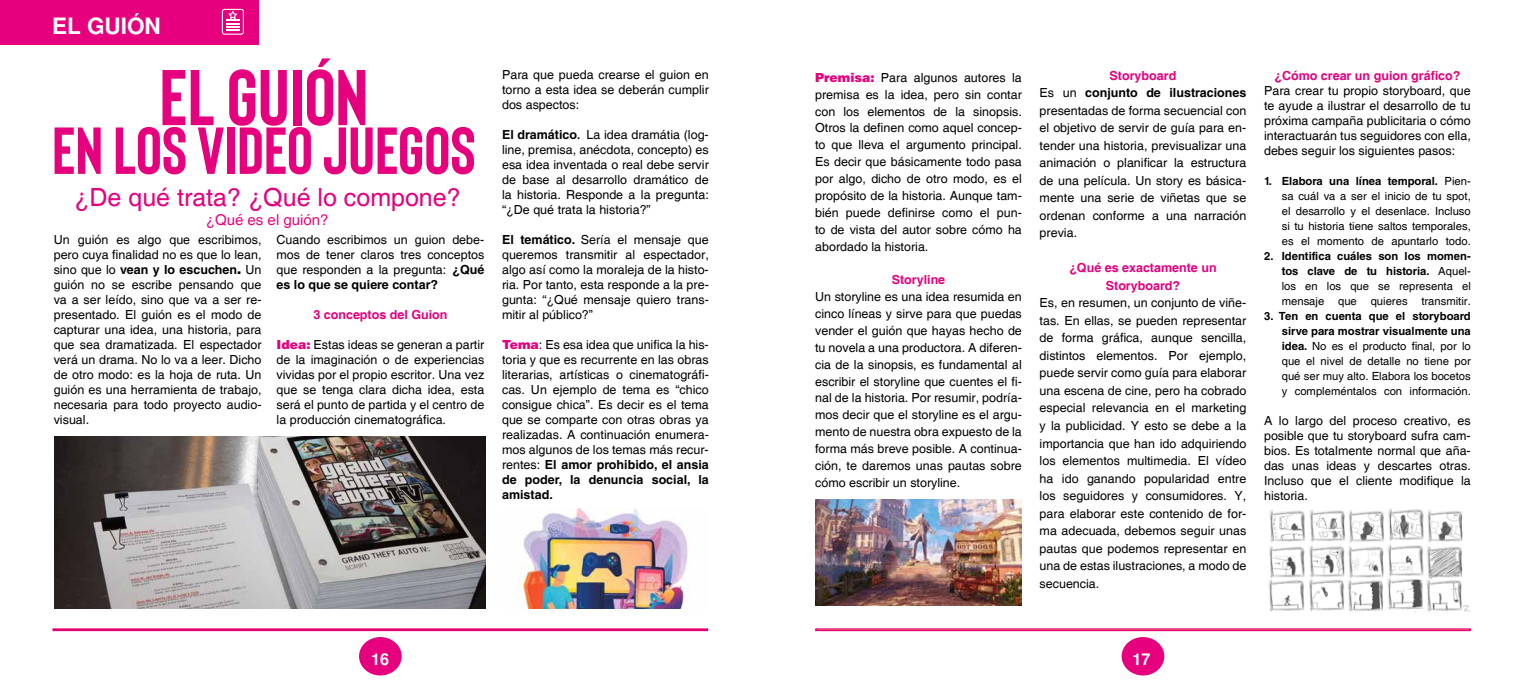
<style>
.page{position:relative;width:1524px;height:691px;background:#fff}
.page>*{position:absolute;margin:0;border:0;box-sizing:border-box;transform-origin:0 0}
.t1{font:700 78.75px "Bison";color:#e6007d}
.t2{font:700 66.25px "Bison";color:#e6007d}
.t3{font:25px "Helvetica";color:#e6007d}
.t4{font:700 22.5px "Free Sans";color:#fff}
.t5{font:700 16.25px "Free Sans";color:#fff}
.t6{font:15px "Helvetica";color:#e5087e}
.t7{font:12.5px/15px "Helvetica";color:#000;text-align:justify}
.t8{font:700 12.5px/15px "Helvetica LT Std";color:#000;text-align:justify}
.t9{font:700 12.5px/17.5px "Helvetica";color:#e6007d;text-align:center}
.t10{font:11.25px/15px "Helvetica";color:#000;text-align:justify}
.t11{font:700 11.25px/15px "Helvetica LT Std";color:#000;text-align:right}
.s1{font-family:"Helvetica";font-weight:400}
.s2{font-weight:900}
.s3{font-family:"Helvetica LT Std";font-weight:700}
.s4{font-family:"Helvetica LT Std";font-weight:900;color:#e6007d}
.s5{font-family:"Minion Pro";font-weight:700}
</style>
<div class="page">
<div style="left:0;top:0;width:258px;height:44px;background:#e6007d"></div>
<div style="left:53px;top:628px;width:655px;height:3px;background:#cd1719;border:1px solid #e6007d"></div>
<div style="left:815px;top:628px;width:655px;height:3px;background:#ffed00;border:1px solid #e6007d"></div>
<div style="left:359px;top:637px;width:43px;height:38px;background:#e6007d;border-radius:50%"></div>
<div style="left:1121px;top:637px;width:43px;height:38px;background:#e6007d;border-radius:50%"></div>
<svg style="left:222px;top:9px;width:22px;height:26px"></svg>
<img style="left:55px;top:436px;width:431px;height:173px">
<img style="left:815px;top:499px;width:207px;height:107px">
<img style="left:1268px;top:508px;width:202px;height:105px">
<img style="left:520px;top:508px;width:169px;height:101px">
<h3 class="t4" style="left:52px;top:12px;width:110px">EL GUIÓN</h3>
<h1 class="t1" style="left:159px;top:55px;width:210px">EL GUIÓN</h1>
<h2 class="t2" style="left:52px;top:115px;width:425px">EN LOS VIDEO JUEGOS</h2>
<h3 class="t3" style="left:74px;top:183px;width:388px">¿De qué trata? ¿Qué lo compone?</h3>
<p class="t6" style="left:206px;top:211px;width:124px">¿Qué es el guión?</p>
<p class="t7" style="left:54px;top:232px;width:209px">Un guión es algo que escribimos, pero cuya finalidad no es que lo lean,</p>
<p class="t8" style="left:54px;top:261px;width:209px"><span class="s1">sino que lo</span> vean y lo escuchen<span class="s2">.</span> <span class="s1">Un</span></p>
<p class="t7" style="left:54px;top:277px;width:209px">guión no se escribe pensando que va a ser leído, sino que va a ser re&shy;presentado. El guión es el modo de capturar una idea, una historia, para que sea dramatizada. El espectador verá un drama. No lo va a leer. Dicho de otro modo: es la hoja de ruta. Un guión es una herramienta de trabajo, necesaria para todo proyecto audio&shy;visual.</p>
<p class="t7" style="left:276px;top:232px;width:209px">Cuando escribimos un guion debe&shy;mos de tener claros tres conceptos que responden a la pregunta: <span class="s3">¿Qué</span></p>
<p class="t8" style="left:276px;top:276px;width:163px">es lo que se quiere contar?</p>
<p class="t9" style="left:313px;top:306px;width:136px">3 conceptos del Guion</p>
<p class="t7" style="left:276px;top:337px;width:209px"><span class="s4">Idea:</span> Estas ideas se generan a partir de la imaginación o de experiencias vividas por el propio escritor. Una vez que se tenga clara dicha idea, esta será el punto de partida y el centro de la producción cinematográfica.</p>
<p class="t7" style="left:502px;top:68px;width:208px">Para que pueda crearse el guion en torno a esta idea se deberán cumplir dos aspectos:</p>
<p class="t7" style="left:502px;top:128px;width:208px"><span class="s3">El dramático</span><span class="s5">.</span> La idea dramátia (log&shy;line, premisa, anécdota, concepto) es esa idea inventada o real debe servir de base al desarrollo dramático de la historia. Responde a la pregunta: “¿De qué trata la historia?”</p>
<p class="t7" style="left:502px;top:233px;width:208px"><span class="s3">El temático.</span> Sería el mensaje que queremos transmitir al espectador, algo así como la moraleja de la histo&shy;ria. Por tanto, esta responde a la pre&shy;gunta: “¿Qué mensaje quiero trans&shy;mitir al público?”</p>
<p class="t7" style="left:502px;top:338px;width:208px"><span class="s4">Tema</span>: Es esa idea que unifica la his&shy;toria y que es recurrente en las obras literarias, artísticas o cinematográfi&shy;cas. Un ejemplo de tema es “chico consigue chica”. Es decir es el tema que se comparte con otras obras ya realizadas. A continuación enumera&shy;mos algunos de los temas más recur-</p>
<p class="t8" style="left:502px;top:457px;width:208px"><span class="s1">rentes:</span> El amor prohibido, el ansia de poder, la denuncia social, la amistad.</p>
<p class="t7" style="left:815px;top:69px;width:208px;line-height:16.9px"><span class="s4">Premisa:</span> Para algunos autores la premisa es la idea, pero sin contar con los elementos de la sinopsis.<br>Otros la definen como aquel concep&shy;to que lleva el argumento principal.<br>Es decir que básicamente todo pasa por algo, dicho de otro modo, es el propósito de la historia. Aunque tam&shy;bién puede definirse como el pun&shy;to de vista del autor sobre cómo ha abordado la historia.</p>
<p class="t9" style="left:892px;top:272px;width:55px">Storyline</p>
<p class="t7" style="left:815px;top:289px;width:208px;line-height:16.9px">Un storyline es una idea resumida en cinco líneas y sirve para que puedas vender el guión que hayas hecho de tu novela a una productora. A diferen&shy;cia de la sinopsis, es fundamental al escribir el storyline que cuentes el fi&shy;nal de la historia. Por resumir, podría&shy;mos decir que el storyline es el argu&shy;mento de nuestra obra expuesto de la forma más breve posible. A continua&shy;ción, te daremos unas pautas sobre cómo escribir un storyline.</p>
<p class="t9" style="left:1109px;top:67px;width:68px">Storyboard</p>
<p class="t8" style="left:1039px;top:85px;width:208px"><span class="s1">Es un</span> conjunto de ilustraciones</p>
<p class="t7" style="left:1039px;top:102px;width:208px;line-height:17.5px">presentadas de forma secuencial con el objetivo de servir de guía para en&shy;tender una historia, previsualizar una animación o planificar la estructura de una película. Un story es básica&shy;mente una serie de viñetas que se ordenan conforme a una narración previa.</p>
<p class="t9" style="left:1069px;top:260px;width:149px">¿Qué es exactamente un<br>Storyboard?</p>
<p class="t7" style="left:1039px;top:295px;width:208px;line-height:17.5px">Es, en resumen, un conjunto de viñe&shy;tas. En ellas, se pueden representar de forma gráfica, aunque sencilla, distintos elementos. Por ejemplo, puede servir como guía para elaborar una escena de cine, pero ha cobrado especial relevancia en el marketing y la publicidad. Y esto se debe a la importancia que han ido adquiriendo los elementos multimedia. El vídeo ha ido ganando popularidad entre los seguidores y consumidores. Y, para elaborar este contenido de for&shy;ma adecuada, debemos seguir unas pautas que podemos representar en una de estas ilustraciones, a modo de secuencia.</p>
<p class="t9" style="left:1274px;top:67px;width:188px">¿Cómo crear un guion gráfico?</p>
<p class="t7" style="left:1264px;top:84px;width:208px">Para crear tu propio storyboard, que te ayude a ilustrar el desarrollo de tu próxima campaña publicitaria o cómo interactuarán tus seguidores con ella, debes seguir los siguientes pasos:</p>
<p class="t11" style="left:1264px;top:173px;width:208px">1. Elabora una línea temporal. <span class="s1">Pien-</span></p>
<p class="t10" style="left:1281px;top:189px;width:190px">sa cuál va a ser el inicio de tu spot, el desarrollo y el desenlace. Incluso si tu historia tiene saltos temporales, es el momento de apuntarlo todo.</p>
<p class="t11" style="left:1264px;top:248px;width:208px">2. Identifica cuáles son los momen&shy;tos clave de tu historia. <span class="s1">Aquel-</span></p>
<p class="t10" style="left:1281px;top:279px;width:190px">los en los que se representa el mensaje que quieres transmitir.</p>
<p class="t11" style="left:1264px;top:308px;width:208px">3. Ten en cuenta que el storyboard sirve para mostrar visualmente una</p>
<p class="t10" style="left:1281px;top:339px;width:190px"><span class="s3">idea.</span> No es el producto final, por lo que el nivel de detalle no tiene por qué ser muy alto. Elabora los bocetos y compleméntalos con información.</p>
<p class="t7" style="left:1264px;top:414px;width:208px">A lo largo del proceso creativo, es posible que tu storyboard sufra cam&shy;bios. Es totalmente normal que aña&shy;das unas ideas y descartes otras.<br>Incluso que el cliente modifique la historia.</p>
<h3 class="t5" style="left:371px;top:649px;width:20px">16</h3>
<h3 class="t5" style="left:1132px;top:649px;width:20px">17</h3>
</div>
